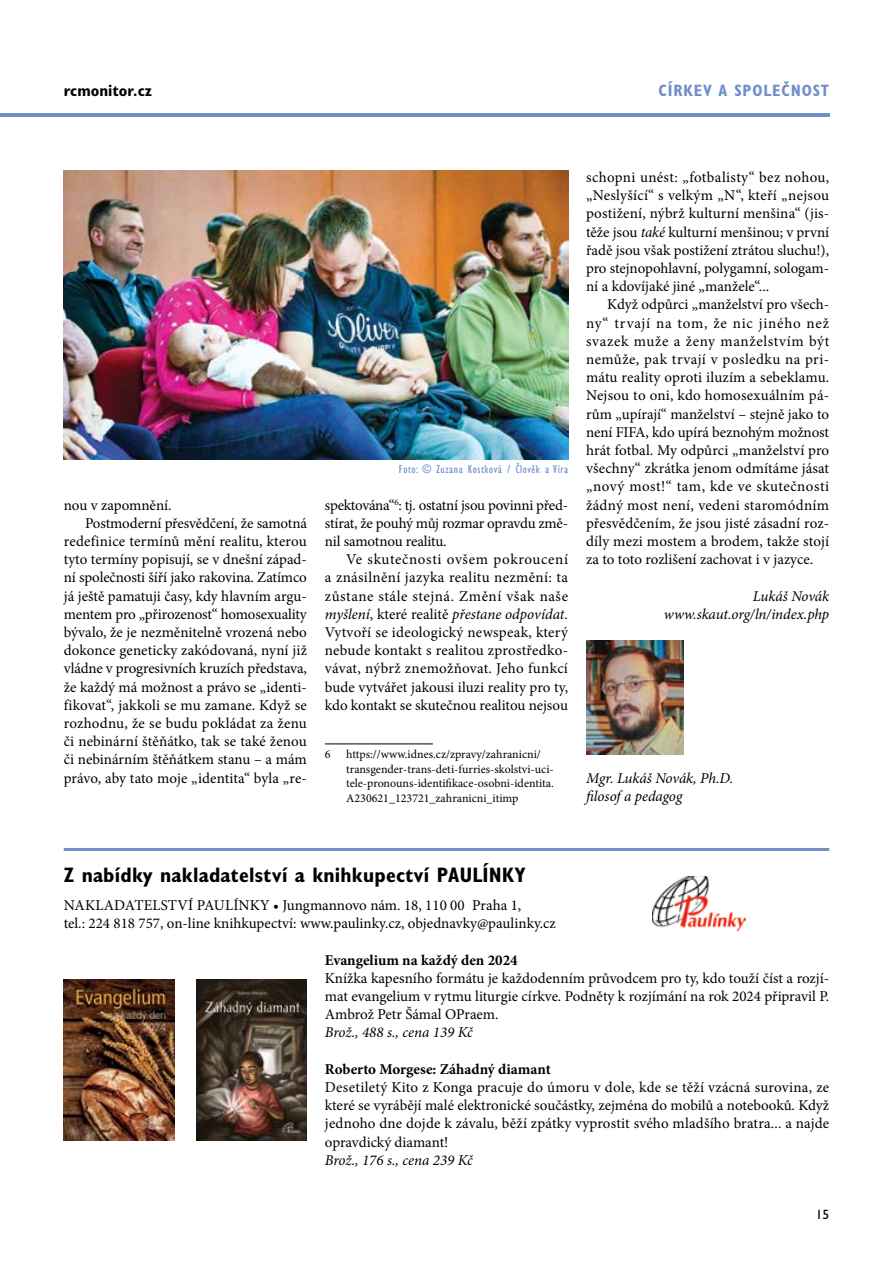
<style>
.page{position:relative;width:893px;height:1263px;background:#fff}
.page>*{position:absolute;margin:0;border:0;box-sizing:border-box;transform-origin:0 0}
.t1{font:700 condensed 21px "Gill Sans Std";letter-spacing:.01em;color:#000}
.t2{font:700 condensed 16.5px "Gill Sans Std";letter-spacing:.05em;color:#708fc9}
.t3{font:700 condensed 16.5px "Gill Sans Std";color:#000}
.t4{font:15px/18.1px "Minion Pro";color:#000;text-align:justify}
.t5{font:italic 15px/18.1px "Minion Pro";letter-spacing:-.005em;color:#000;text-align:right}
.t6{font:700 15px "Minion Pro";color:#000}
.t7{font:13.5px "Gill Sans Std";color:#000}
.t8{font:12px/14.4px "Minion Pro";color:#000}
.t9{font:condensed 12px "Gill Sans Std";letter-spacing:.05em;color:#708fc9}
.s1{font-style:italic}
</style>
<div class="page">
<hr style="left:0;top:113px;width:829px;height:4px;background:#708fc9">
<img style="left:586px;top:640px;width:98px;height:115px">
<img style="left:64px;top:170px;width:504px;height:289px">
<hr style="left:64px;top:848px;width:765px;height:3px;background:#708fc9">
<img style="left:64px;top:979px;width:110px;height:162px">
<img style="left:197px;top:979px;width:110px;height:162px">
<img style="left:653px;top:877px;width:93px;height:53px">
<hr style="left:325px;top:744px;width:108px;height:1px;background:#000">
<p class="t3" style="left:64px;top:81px;width:90px">rcmonitor.cz</p>
<p class="t2" style="left:658px;top:81px;width:134px">Církev a spo lečnost</p>
<p class="t4" style="left:64px;top:496px;width:109px">nou v zapomnění.</p>
<p class="t4" style="left:85px;top:514px;width:223px">Postmoderní přesvědčení, že samotná</p>
<p class="t4" style="left:64px;top:532px;width:245px">redefinice termínů mění realitu, kterou</p>
<p class="t4" style="left:64px;top:550px;width:245px">tyto termíny popisují, se v dnešní západ-</p>
<p class="t4" style="left:64px;top:569px;width:245px">ní společnosti šíří jako rakovina. Zatímco</p>
<p class="t4" style="left:64px;top:587px;width:245px">já ještě pamatuji časy, kdy hlavním argu-</p>
<p class="t4" style="left:64px;top:605px;width:245px">mentem pro „přirozenost“ homosexuality</p>
<p class="t4" style="left:64px;top:623px;width:245px">bývalo, že je nezměnitelně vrozená nebo</p>
<p class="t4" style="left:64px;top:641px;width:245px">dokonce geneticky zakódovaná, nyní již</p>
<p class="t4" style="left:64px;top:659px;width:245px">vládne v progresivních kruzích představa,</p>
<p class="t4" style="left:64px;top:678px;width:245px">že každý má možnost a právo se „identi-</p>
<p class="t4" style="left:64px;top:696px;width:245px">fikovat“, jakkoli se mu zamane. Když se</p>
<p class="t4" style="left:64px;top:714px;width:245px">rozhodnu, že se budu pokládat za ženu</p>
<p class="t4" style="left:64px;top:732px;width:245px">či nebinární štěňátko, tak se také ženou</p>
<p class="t4" style="left:64px;top:750px;width:245px">či nebinárním štěňátkem stanu – a mám</p>
<p class="t4" style="left:64px;top:769px;width:245px">právo, aby tato moje „identita“ byla „re-</p>
<p class="t9" style="left:399px;top:463px;width:171px">Foto: © Zuzana Kostková / Člověk a Víra</p>
<p class="t4" style="left:325px;top:496px;width:245px">spektována“<sup>6</sup>: tj. ostatní jsou povinni před&shy;stírat, že pouhý můj rozmar opravdu změ&shy;nil samotnou realitu.</p>
<p class="t4" style="left:325px;top:550px;width:245px;text-indent:21px">Ve skutečnosti ovšem pokroucení a znásilnění jazyka realitu nezmění: ta zůstane stále stejná. Změní však naše <span class="s1">myšlení</span>, které realitě <span class="s1">přestane odpovídat</span>.<br>Vytvoří se ideologický newspeak, který nebude kontakt s realitou zprostředko&shy;vávat, nýbrž znemožňovat. Jeho funkcí bude vytvářet jakousi iluzi reality pro ty, kdo kontakt se skutečnou realitou nejsou</p>
<p class="t8" style="left:325px;top:747px;width:7px">6</p>
<p class="t8" style="left:346px;top:747px;width:209px">https://www.idnes.cz/zpravy/zahranicni/ transgender-trans-deti-furries-skolstvi-uci&shy;tele-pronouns-identifikace-osobni-identita.<br>A230621_123721_zahranicni_itimp</p>
<p class="t4" style="left:586px;top:168px;width:245px">schopni unést: „fotbalisty“ bez nohou, „Neslyšící“ s velkým „N“, kteří „nejsou postižení, nýbrž kulturní menšina“ (jis&shy;těže jsou <span class="s1">také</span> kulturní menšinou; v první řadě jsou však postižení ztrátou sluchu!), pro stejnopohlavní, polygamní, sologam&shy;ní a kdovíjaké jiné „manžele“...</p>
<p class="t4" style="left:586px;top:296px;width:245px;text-indent:21px">Když odpůrci „manželství pro všech&shy;ny“ trvají na tom, že nic jiného než svazek muže a ženy manželstvím být nemůže, pak trvají v posledku na pri&shy;mátu reality oproti iluzím a sebeklamu.<br>Nejsou to oni, kdo homosexuálním pá&shy;rům „upírají“ manželství – stejně jako to není FIFA, kdo upírá beznohým možnost hrát fotbal. My odpůrci „manželství pro všechny“ zkrátka jenom odmítáme jásat „nový most!“ tam, kde ve skutečnosti žádný most není, vedeni staromódním přesvědčením, že jsou jisté zásadní roz&shy;díly mezi mostem a brodem, takže stojí za to toto rozlišení zachovat i v jazyce.</p>
<p class="t5" style="left:664px;top:587px;width:167px">Lukáš Novák www.skaut.org/ln/index.php</p>
<p class="t5" style="left:586px;top:769px;width:149px;text-align:left">Mgr. Lukáš Novák, Ph.D. filosof a pedagog</p>
<h1 class="t1" style="left:64px;top:862px;width:463px">Z nabídky nakladatelství a knihkupectví PAULÍNKY</h1>
<p class="t4" style="left:64px;top:896px;width:11px">nakladatelstv</p>
<p class="t4" style="left:188px;top:896px;width:19px">í paul</p>
<p class="t4" style="left:233px;top:896px;width:17px">ínky</p>
<p class="t4" style="left:64px;top:896px;width:494px;text-indent:209px">• Jungmannovo nám. 18, 110 00 Praha 1,<br>tel.: 224 818 757, on-line knihkupectví: www.paulinky.cz, objednavky@paulinky.cz</p>
<p class="t6" style="left:325px;top:949px;width:194px">Evangelium na každý den 2024</p>
<p class="t4" style="left:325px;top:969px;width:506px">Knížka kapesního formátu je každodenním průvodcem pro ty, kdo touží číst a rozjí&shy;mat evangelium v rytmu liturgie církve. Podněty k rozjímání na rok 2024 připravil P.<br>Ambrož Petr Šámal OPraem.</p>
<p class="t5" style="left:325px;top:1023px;width:150px">Brož., 488 s., cena 139 Kč</p>
<p class="t6" style="left:325px;top:1058px;width:227px">Roberto Morgese: Záhadný diamant</p>
<p class="t4" style="left:325px;top:1078px;width:506px">Desetiletý Kito z Konga pracuje do úmoru v dole, kde se těží vzácná surovina, ze které se vyrábějí malé elektronické součástky, zejména do mobilů a notebooků. Když jednoho dne dojde k závalu, běží zpátky vyprostit svého mladšího bratra... a najde opravdický diamant!</p>
<p class="t5" style="left:325px;top:1151px;width:150px">Brož., 176 s., cena 239 Kč</p>
<p class="t7" style="left:816px;top:1207px;width:15px">15</p>
</div>
